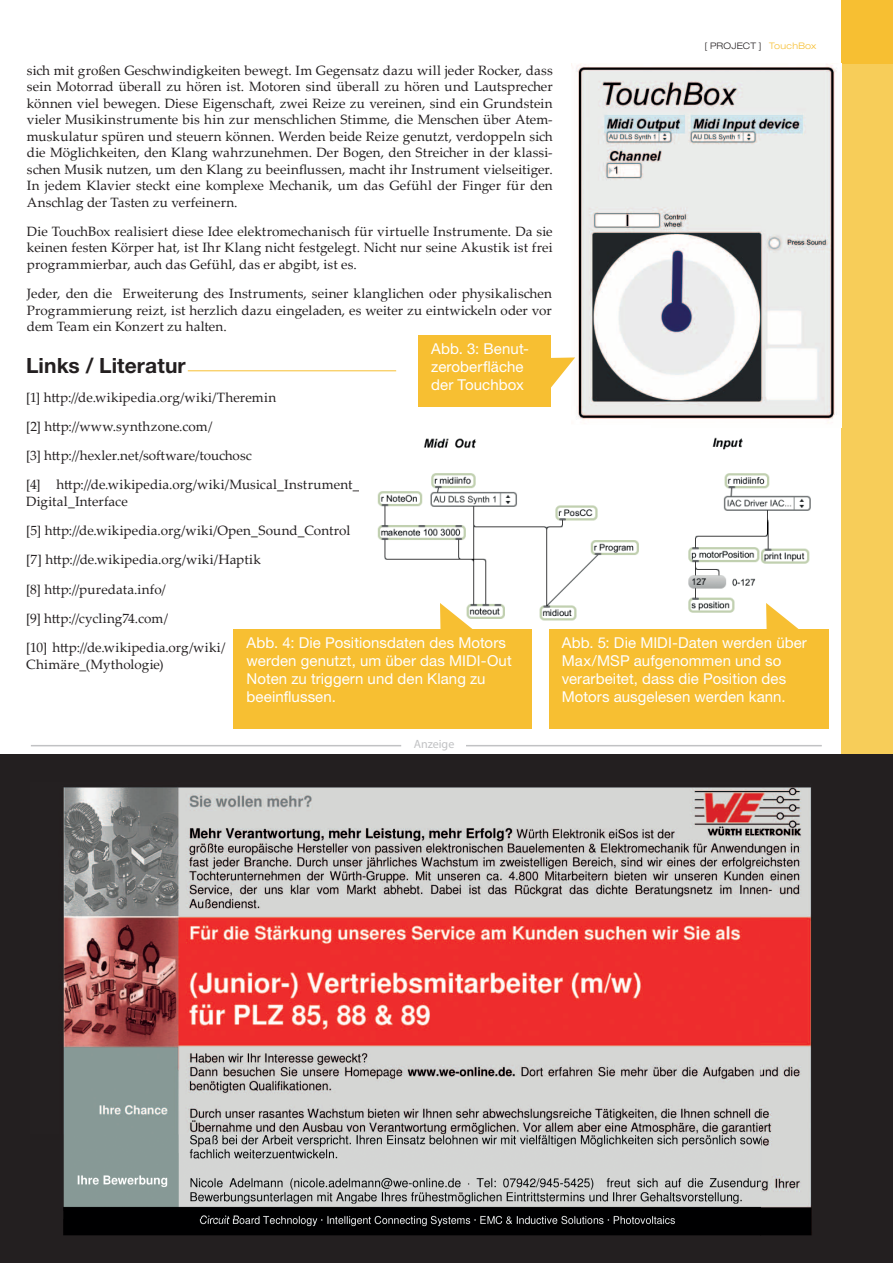
<style>
.page{position:relative;width:893px;height:1263px;background:#fff}
.page>*{position:absolute;margin:0;border:0;box-sizing:border-box;transform-origin:0 0}
.t1{font:700 21px "Helvetica Neue LT Std";letter-spacing:.005em;color:#231f20}
.t2{font:15px/18px "Helvetica Neue LT Std";letter-spacing:.005em;color:#fff}
.t3{font:13.5px/16.5px "Palatino Linotype";letter-spacing:.005em;color:#231f20;text-align:justify}
.t4{font:12px "Myriad Pro";color:#c1c2c4}
.t5{font:300 expanded 9px "Helvetica Neue LT Std";letter-spacing:.025em;color:#231f20}
.s1{color:#f7bf32}
</style>
<div class="page">
<div style="left:842px;top:64px;width:51px;height:1139px;background:#f7cd59"></div>
<div style="left:842px;top:0;width:51px;height:64px;background:#f7bf32"></div>
<div style="left:0;top:754px;width:893px;height:509px;background:#231f20"></div>
<img style="left:575px;top:64px;width:262px;height:359px">
<svg style="left:551px;top:357px;width:24px;height:31px"></svg>
<div style="left:418px;top:335px;width:133px;height:71px;background:#f7bf32"></div>
<hr style="left:188px;top:370px;width:208px;height:1px;background:#f7bf32">
<img style="left:63px;top:787px;width:749px;height:448px">
<img style="left:63px;top:1212px;width:177px;height:6px">
<hr style="left:31px;top:745px;width:370px;height:1px;background:#c1c2c4">
<hr style="left:466px;top:745px;width:356px;height:1px;background:#c1c2c4">
<img style="left:688px;top:437px;width:123px;height:176px">
<img style="left:377px;top:438px;width:262px;height:183px">
<svg style="left:766px;top:603px;width:34px;height:26px"></svg>
<div style="left:549px;top:629px;width:279px;height:99px;background:#f7bf32"></div>
<svg style="left:440px;top:603px;width:34px;height:26px"></svg>
<div style="left:234px;top:629px;width:298px;height:99px;background:#f7bf32"></div>
<p class="t3" style="left:27px;top:61px;width:527px">sich mit großen Geschwindigkeiten bewegt. Im Gegensatz dazu will jeder Rocker, dass sein Motorrad überall zu hören ist. Motoren sind überall zu hören und Lautsprecher können viel bewegen. Diese Eigenschaft, zwei Reize zu vereinen, sind ein Grundstein vieler Musikinstrumente bis hin zur menschlichen Stimme, die Menschen über Atem&shy;muskulatur spüren und steuern können. Werden beide Reize genutzt, verdoppeln sich die Möglichkeiten, den Klang wahrzunehmen. Der Bogen, den Streicher in der klassi&shy;schen Musik nutzen, um den Klang zu beeinflussen, macht ihr Instrument vielseitiger.<br>In jedem Klavier steckt eine komplexe Mechanik, um das Gefühl der Finger für den Anschlag der Tasten zu verfeinern.</p>
<p class="t3" style="left:27px;top:223px;width:527px">Die TouchBox realisiert diese Idee elektromechanisch für virtuelle Instrumente. Da sie keinen festen Körper hat, ist Ihr Klang nicht festgelegt. Nicht nur seine Akustik ist frei programmierbar, auch das Gefühl, das er abgibt, ist es.</p>
<p class="t3" style="left:27px;top:285px;width:526px">Jeder, den die Erweiterung des Instruments, seiner klanglichen oder physikalischen Programmierung reizt, ist herzlich dazu eingeladen, es weiter zu eintwickeln oder vor dem Team ein Konzert zu halten.</p>
<p class="t2" style="left:431px;top:340px;width:99px">Abb. 3: Benut&shy;zeroberfläche der Touchbox</p>
<h1 class="t1" style="left:26px;top:352px;width:161px">Links / Literatur</h1>
<p class="t3" style="left:26px;top:382px;width:335px;line-height:29.2px;text-align:left">[1] http://de.wikipedia.org/wiki/Theremin<br>[2] http://www.synthzone.com/<br>[3] http://hexler.net/software/touchosc<br>[4] http://de.wikipedia.org/wiki/Musical_Instrument_</p>
<p class="t3" style="left:26px;top:486px;width:326px;line-height:29.2px;text-align:left">Digital_Interface<br>[5] http://de.wikipedia.org/wiki/Open_Sound_Control [7] http://de.wikipedia.org/wiki/Haptik<br>[8] http://puredata.info/<br>[9] http://cycling74.com/<br>[10] http://de.wikipedia.org/wiki/</p>
<p class="t3" style="left:26px;top:655px;width:139px">Chimäre_(Mythologie)</p>
<p class="t2" style="left:247px;top:634px;width:267px">Abb. 4: Die Positionsdaten des Motors werden genutzt, um über das MIDI-Out<br>Noten zu triggern und den Klang zu beeinflussen.</p>
<p class="t5" style="left:704px;top:40px;width:113px">[ PROJECT ] <span class="s1">TouchBox</span></p>
<p class="t2" style="left:562px;top:634px;width:247px">Abb. 5: Die MIDI-Daten werden über<br>Max/MSP aufgenommen und so verarbeitet, dass die Position des<br>Motors ausgelesen werden kann.</p>
<p class="t4" style="left:414px;top:736px;width:42px">Anzeige</p>
</div>
